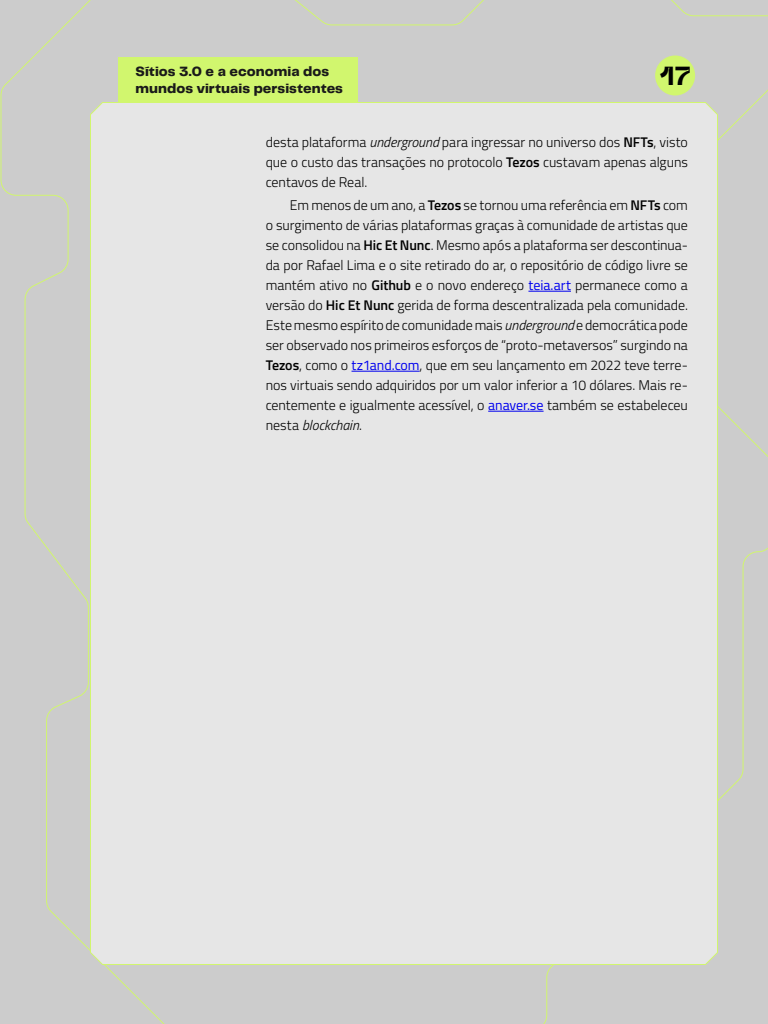
<style>
.page{position:relative;width:768px;height:1024px;background:#ccc}
.page>*{position:absolute;margin:0;border:0;box-sizing:border-box;transform-origin:0 0}
.t1{font:800 26px "Neue Machina";color:#000}
.t2{font:300 14px/20px "Titillium Web";letter-spacing:-.005em;color:#000;text-align:justify}
.t3{font:800 14px/16.8px "PP Telegraf";letter-spacing:.005em;color:#1a1a1a}
.s1{font-style:italic}
.s2{font-weight:600}
.s3{font-weight:400;color:#00e}
</style>
<div class="page">
<div style="left:118px;top:57px;width:240px;height:46px;background:#d1f66e"></div>
<div style="left:655px;top:56px;width:40px;height:40px;background:#d1f66e;border-radius:50%"></div>
<div style="left:90px;top:101px;width:628px;height:865px;background:#e6e6e6"></div>
<hr style="left:528px;top:291px;width:43px;height:1px;background:#00e">
<hr style="left:352px;top:371px;width:68px;height:1px;background:#00e">
<hr style="left:488px;top:411px;width:56px;height:1px;background:#00e">
<p class="t3" style="left:136px;top:63px;width:209px">Sítios 3.0 e a economia dos mundos virtuais persistentes</p>
<h1 class="t1" style="left:660px;top:59px;width:33px">17</h1>
<p class="t2" style="left:266px;top:131px;width:424px">desta plataforma <span class="s1">underground</span> para ingressar no universo dos <span class="s2">NFTs</span>, visto que o custo das transações no protocolo <span class="s2">Tezos</span> custavam apenas alguns centavos de Real.</p>
<p class="t2" style="left:266px;top:194px;width:424px;text-indent:24px">Em menos de um ano, a <span class="s2">Tezos</span> se tornou uma referência em <span class="s2">NFTs</span> com o surgimento de várias plataformas graças à comunidade de artistas que se consolidou na <span class="s2">Hic Et Nunc</span>. Mesmo após a plataforma ser descontinua&shy;da por Rafael Lima e o site retirado do ar, o repositório de código livre se mantém ativo no <span class="s2">Github</span> e o novo endereço <span class="s3">teia.art</span> permanece como a versão do <span class="s2">Hic Et Nunc</span> gerida de forma descentralizada pela comunidade.<br>Este mesmo espírito de comunidade mais <span class="s1">underground</span> e democrática pode ser observado nos primeiros esforços de “proto-metaversos” surgindo na <span class="s2">Tezos</span>, como o <span class="s3">tz1and.com</span>, que em seu lançamento em 2022 teve terre&shy;nos virtuais sendo adquiridos por um valor inferior a 10 dólares. Mais re&shy;centemente e igualmente acessível, o <span class="s3">anaver.se</span> também se estabeleceu nesta <span class="s1">blockchain</span>.</p>
</div>
